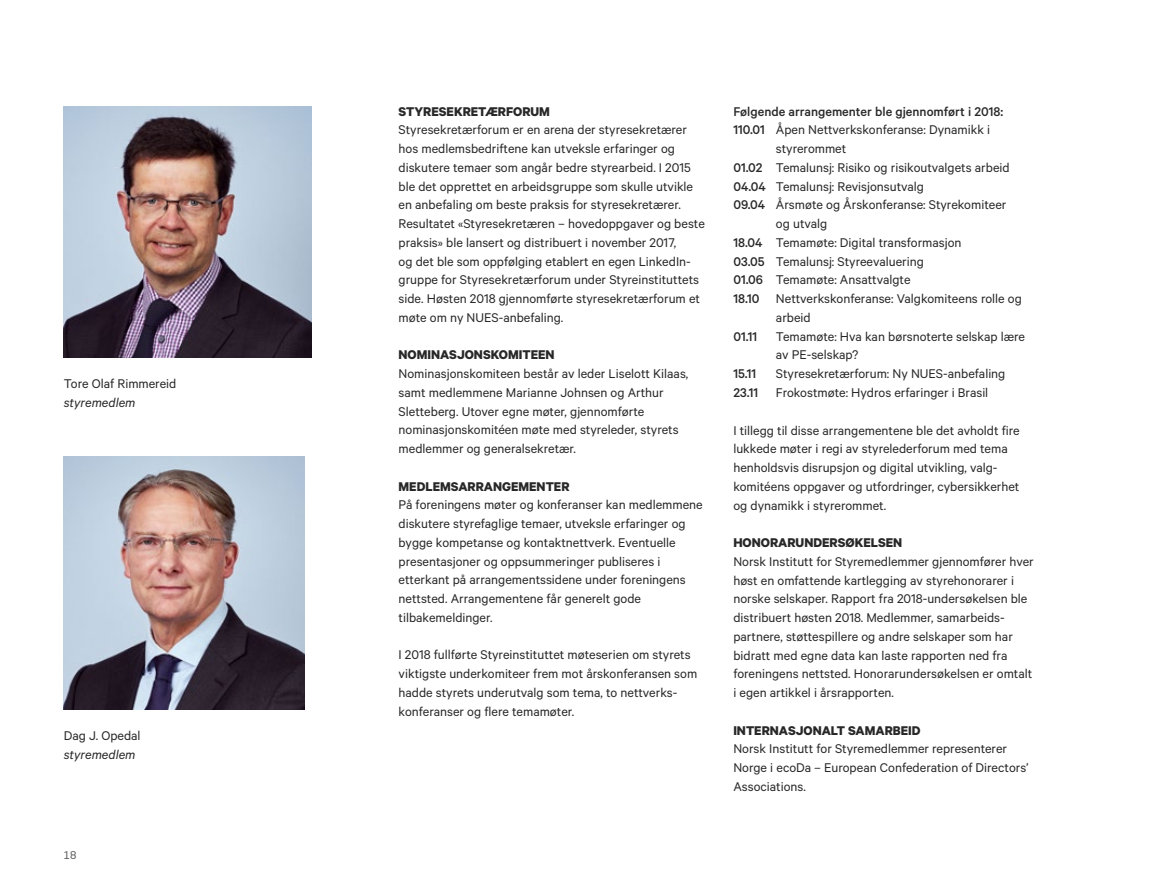
<style>
.page{position:relative;width:1149px;height:893px;background:#fff}
.page>*{position:absolute;margin:0;border:0;box-sizing:border-box;transform-origin:0 0}
.t1{font:14.25px/18.8px "Calibre";color:#292829}
.t2{font:700 14.25px "Calibre";color:#292829}
.t3{font:500 14.25px "Calibre";color:#292829}
.t4{font:italic 14.25px "Calibre";color:#292829}
.t5{font:10.5px "Neo Sans Std";color:#58595b}
.s1{font-weight:500}
</style>
<div class="page">
<img style="left:64px;top:106px;width:247px;height:252px">
<img style="left:64px;top:457px;width:240px;height:253px">
<p class="t1" style="left:64px;top:374px;width:114px">Tore Olaf Rimmereid</p>
<p class="t4" style="left:64px;top:394px;width:73px">styremedlem</p>
<p class="t1" style="left:64px;top:726px;width:78px">Dag J. Opedal</p>
<p class="t4" style="left:64px;top:746px;width:73px">styremedlem</p>
<p class="t5" style="left:64px;top:848px;width:14px">18</p>
<p class="t2" style="left:398px;top:102px;width:153px">STYRESEKRETÆRFORUM</p>
<p class="t1" style="left:398px;top:120px;width:308px">Styresekretærforum er en arena der styresekretærer hos medlemsbedriftene kan utveksle erfaringer og diskutere temaer som angår bedre styrearbeid. I 2015 ble det opprettet en arbeidsgruppe som skulle utvikle en anbefaling om beste praksis for styresekretærer.<br>Resultatet «Styresekretæren – hovedoppgaver og beste praksis» ble lansert og distribuert i november 2017,<br>og det ble som oppfølging etablert en egen LinkedIn&shy;gruppe for Styresekretærforum under Styreinstituttets side. Høsten 2018 gjennomførte styresekretærforum et møte om ny NUES-anbefaling.</p>
<p class="t2" style="left:398px;top:346px;width:157px">NOMINASJONSKOMITEEN</p>
<p class="t1" style="left:398px;top:364px;width:291px">Nominasjonskomiteen består av leder Liselott Kilaas, samt medlemmene Marianne Johnsen og Arthur Sletteberg. Utover egne møter, gjennomførte nominasjonskomitéen møte med styreleder, styrets medlemmer og generalsekretær.</p>
<p class="t2" style="left:398px;top:477px;width:172px">MEDLEMSARRANGEMENTER</p>
<p class="t1" style="left:398px;top:495px;width:305px">På foreningens møter og konferanser kan medlemmene diskutere styrefaglige temaer, utveksle erfaringer og bygge kompetanse og kontaktnettverk. Eventuelle presentasjoner og oppsummeringer publiseres i etterkant på arrangementssidene under foreningens nettsted. Arrangementene får generelt gode tilbakemeldinger.</p>
<p class="t1" style="left:398px;top:645px;width:300px">I 2018 fullførte Styreinstituttet møteserien om styrets viktigste underkomiteer frem mot årskonferansen som hadde styrets underutvalg som tema, to nettverks&shy;konferanser og flere temamøter.</p>
<p class="t3" style="left:733px;top:103px;width:271px">Følgende arrangementer ble gjennomført i 2018:</p>
<p class="t1" style="left:733px;top:120px;width:258px"><span class="s1">110.01</span> Åpen Nettverkskonferanse: Dynamikk i</p>
<p class="t1" style="left:775px;top:139px;width:72px">styrerommet</p>
<p class="t1" style="left:733px;top:158px;width:278px"><span class="s1">01.02</span> Temalunsj: Risiko og risikoutvalgets arbeid</p>
<p class="t1" style="left:733px;top:176px;width:192px"><span class="s1">04.04</span> Temalunsj: Revisjonsutvalg</p>
<p class="t1" style="left:733px;top:195px;width:274px"><span class="s1">09.04</span> Årsmøte og Årskonferanse: Styrekomiteer</p>
<p class="t1" style="left:775px;top:214px;width:53px">og utvalg</p>
<p class="t1" style="left:733px;top:233px;width:230px"><span class="s1">18.04</span> Temamøte: Digital transformasjon</p>
<p class="t1" style="left:733px;top:251px;width:192px"><span class="s1">03.05</span> Temalunsj: Styreevaluering</p>
<p class="t1" style="left:733px;top:270px;width:178px"><span class="s1">01.06</span> Temamøte: Ansattvalgte</p>
<p class="t1" style="left:733px;top:289px;width:290px"><span class="s1">18.10</span> Nettverkskonferanse: Valgkomiteens rolle og</p>
<p class="t1" style="left:775px;top:308px;width:36px">arbeid</p>
<p class="t3" style="left:733px;top:328px;width:25px">01.11</p>
<p class="t1" style="left:775px;top:326px;width:250px">Temamøte: Hva kan børsnoterte selskap lære av PE-selskap?</p>
<p class="t3" style="left:733px;top:365px;width:24px">15.11</p>
<p class="t1" style="left:733px;top:364px;width:273px;text-indent:43px">Styresekretærforum: Ny NUES-anbefaling<br><span class="s1">23.11</span> Frokostmøte: Hydros erfaringer i Brasil</p>
<p class="t1" style="left:733px;top:420px;width:288px">I tillegg til disse arrangementene ble det avholdt fire lukkede møter i regi av styrelederforum med tema henholdsvis disrupsjon og digital utvikling, valg&shy;komitéens oppgaver og utfordringer, cybersikkerhet og dynamikk i styrerommet.</p>
<p class="t2" style="left:733px;top:534px;width:170px">HONORARUNDERSØKELSEN</p>
<p class="t1" style="left:733px;top:551px;width:302px">Norsk Institutt for Styremedlemmer gjennomfører hver høst en omfattende kartlegging av styrehonorarer i norske selskaper. Rapport fra 2018-undersøkelsen ble distribuert høsten 2018. Medlemmer, samarbeids&shy;partnere, støttespillere og andre selskaper som har bidratt med egne data kan laste rapporten ned fra foreningens nettsted. Honorarundersøkelsen er omtalt i egen artikkel i årsrapporten.</p>
<p class="t2" style="left:733px;top:721px;width:189px">INTERNASJONALT SAMARBEID</p>
<p class="t1" style="left:733px;top:739px;width:297px">Norsk Institutt for Styremedlemmer representerer<br>Norge i ecoDa – European Confederation of Directors’<br>Associations.</p>
</div>
